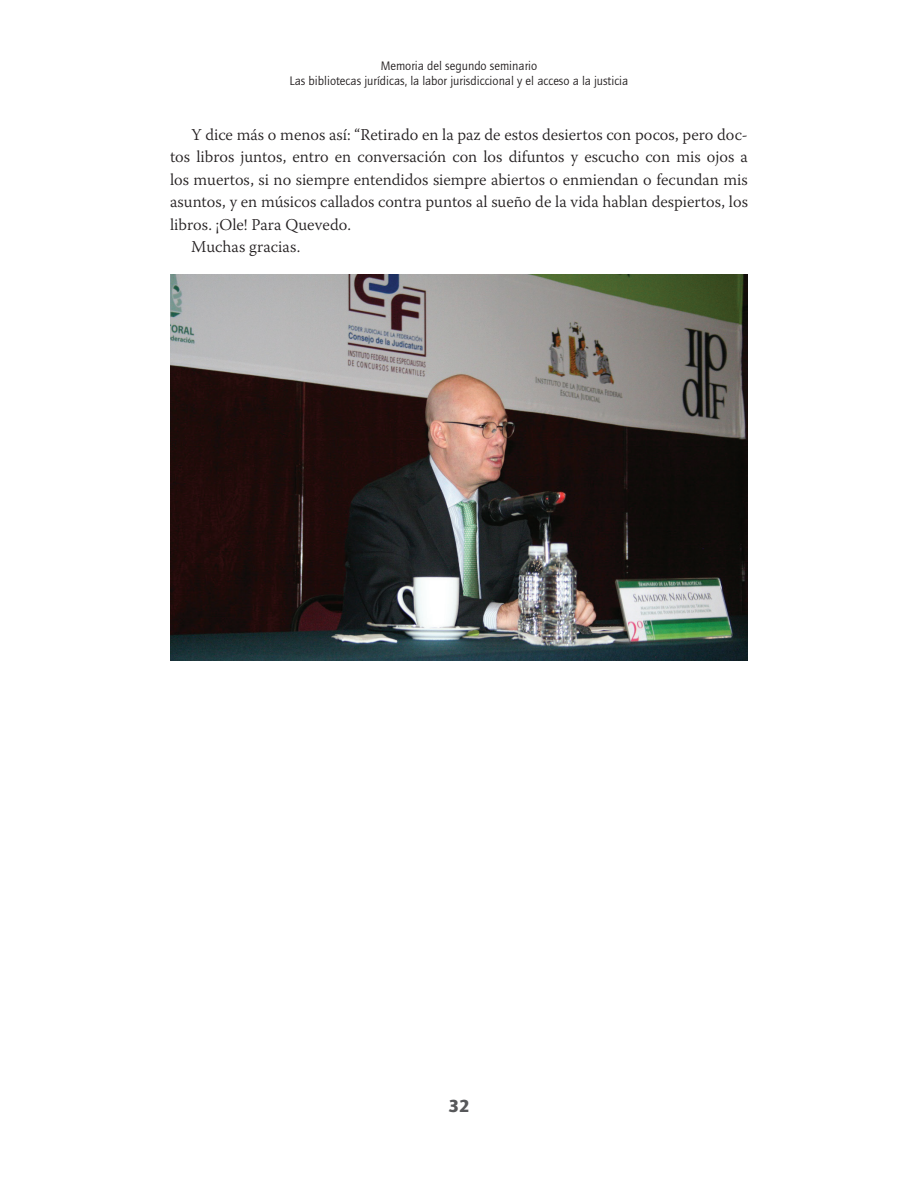
<style>
.page{position:relative;width:918px;height:1188px;background:#fff}
.page>*{position:absolute;margin:0;border:0;box-sizing:border-box;transform-origin:0 0}
.t1{font:900 18px "Quay Sans ITC Std";color:#57585a}
.t2{font:300 16.5px "Warnock Pro";color:#231f20}
.t3{font:12.75px/15px "Quay Sans ITC Std";color:#231f20;text-align:center}
</style>
<div class="page">
<img style="left:170px;top:275px;width:578px;height:385px">
<p class="t3" style="left:290px;top:58px;width:340px">Memoria del segundo seminario<br>Las bibliotecas jurídicas, la labor jurisdiccional y el acceso a la justicia</p>
<p class="t2" style="left:191px;top:124px;width:558px">Y dice más o menos así: “Retirado en la paz de estos desiertos con pocos, pero doc-</p>
<p class="t2" style="left:170px;top:147px;width:579px">tos libros juntos, entro en conversación con los difuntos y escucho con mis ojos a</p>
<p class="t2" style="left:170px;top:169px;width:579px">los muertos, si no siempre entendidos siempre abiertos o enmiendan o fecundan mis</p>
<p class="t2" style="left:170px;top:192px;width:579px">asuntos, y en músicos callados contra puntos al sueño de la vida hablan despiertos, los</p>
<p class="t2" style="left:170px;top:214px;width:182px">libros. ¡Ole! Para Quevedo.</p>
<p class="t2" style="left:191px;top:237px;width:111px">Muchas gracias.</p>
<p class="t1" style="left:448px;top:1095px;width:23px">32</p>
</div>
